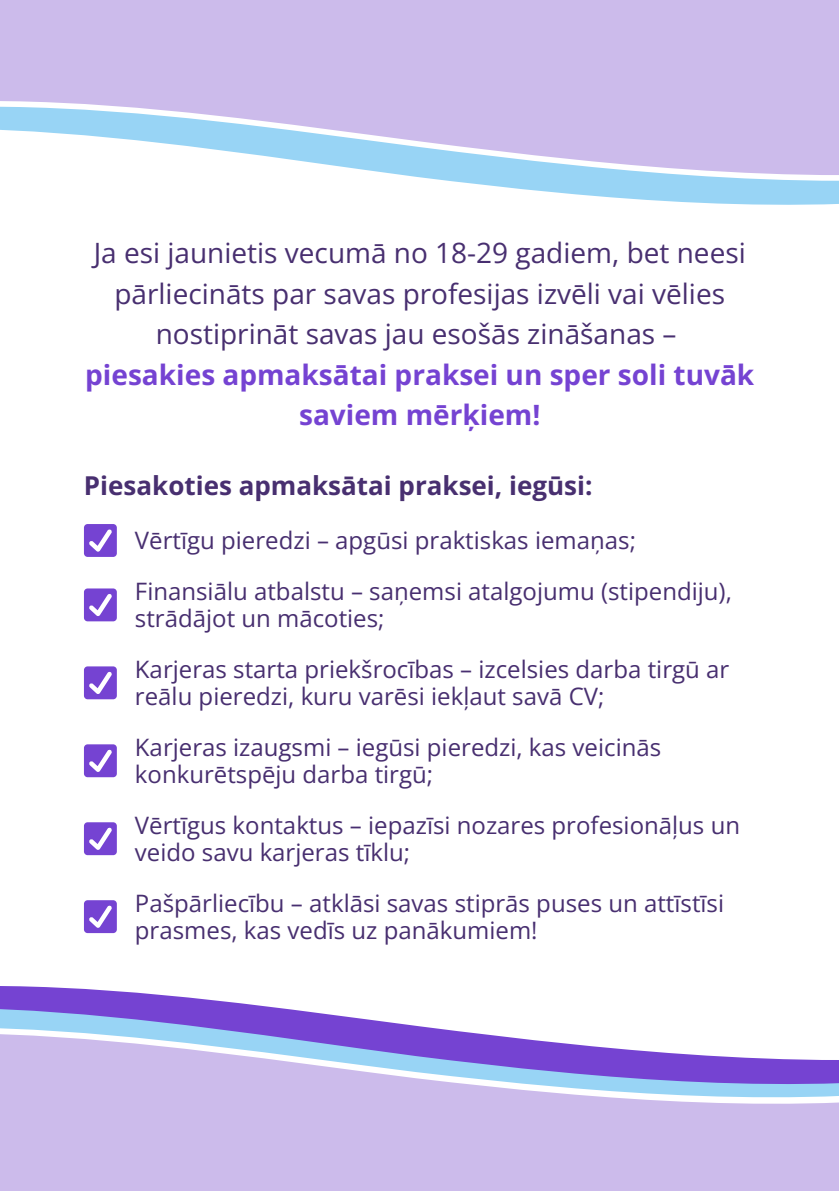
<style>
.page{position:relative;width:839px;height:1191px;background:#fff}
.page>*{position:absolute;margin:0;border:0;box-sizing:border-box;transform-origin:0 0}
.t1{font:28px/40.4px "Open Sans";color:#482f70;text-align:center}
.t2{font:700 28px/40.4px "Open Sans";color:#7543d2;text-align:center}
.t3{font:700 26px "Open Sans";color:#482f70}
.t4{font:24px/51px "Open Sans";color:#482f70}
</style>
<div class="page">
<div style="left:0;top:0;width:838px;height:1191px;background:#ccbbeb"></div>
<div style="left:0;top:216px;width:838px;height:731px;background:#fff"></div>
<svg style="left:0;top:101px;width:838px;height:115px"></svg>
<svg style="left:582px;top:1095px;width:256px;height:9px;fill:#fff"></svg>
<svg style="left:0;top:947px;width:838px;height:148px;background:#d2ccf2"></svg>
<div style="left:84px;top:524px;width:33px;height:33px;background:#7543d2;border-radius:4px"></div>
<svg style="left:89px;top:529px;width:23px;height:23px"></svg>
<div style="left:84px;top:588px;width:33px;height:33px;background:#7543d2;border-radius:4px"></div>
<svg style="left:89px;top:594px;width:23px;height:22px"></svg>
<div style="left:84px;top:666px;width:33px;height:33px;background:#7543d2;border-radius:4px"></div>
<svg style="left:89px;top:672px;width:23px;height:22px"></svg>
<div style="left:84px;top:744px;width:33px;height:33px;background:#7543d2;border-radius:4px"></div>
<svg style="left:89px;top:749px;width:23px;height:23px"></svg>
<div style="left:84px;top:822px;width:33px;height:33px;background:#7543d2;border-radius:4px"></div>
<svg style="left:89px;top:827px;width:23px;height:23px"></svg>
<div style="left:84px;top:900px;width:33px;height:33px;background:#7543d2;border-radius:4px"></div>
<svg style="left:89px;top:905px;width:23px;height:23px"></svg>
<p class="t1" style="left:94px;top:232px;width:653px">Ja esi jaunietis vecumā no 18-29 gadiem, bet neesi pārliecināts par savas profesijas izvēli vai vēlies nostiprināt savas jau esošās zināšanas –</p>
<p class="t2" style="left:85px;top:354px;width:670px">piesakies apmaksātai praksei un sper soli tuvāk saviem mērķiem!</p>
<p class="t3" style="left:84px;top:467px;width:510px">Piesakoties apmaksātai praksei, iegūsi:</p>
<p class="t4" style="left:135px;top:515px;width:598px">Vērtīgu pieredzi – apgūsi praktiskas iemaņas;<br>Finansiālu atbalstu – saņemsi atalgojumu (stipendiju),</p>
<p class="t4" style="left:135px;top:593px;width:596px">strādājot un mācoties;<br>Karjeras starta priekšrocības – izcelsies darba tirgū ar</p>
<p class="t4" style="left:135px;top:671px;width:528px">reālu pieredzi, kuru varēsi iekļaut savā CV;<br>Karjeras izaugsmi – iegūsi pieredzi, kas veicinās</p>
<p class="t4" style="left:135px;top:748px;width:606px">konkurētspēju darba tirgū;<br>Vērtīgus kontaktus – iepazīsi nozares profesionāļus un</p>
<p class="t4" style="left:135px;top:826px;width:277px">veido savu karjeras tīklu;</p>
<p class="t4" style="left:135px;top:889px;width:590px;line-height:27px">Pašpārliecību – atklāsi savas stiprās puses un attīstīsi prasmes, kas vedīs uz panākumiem!</p>
</div>
